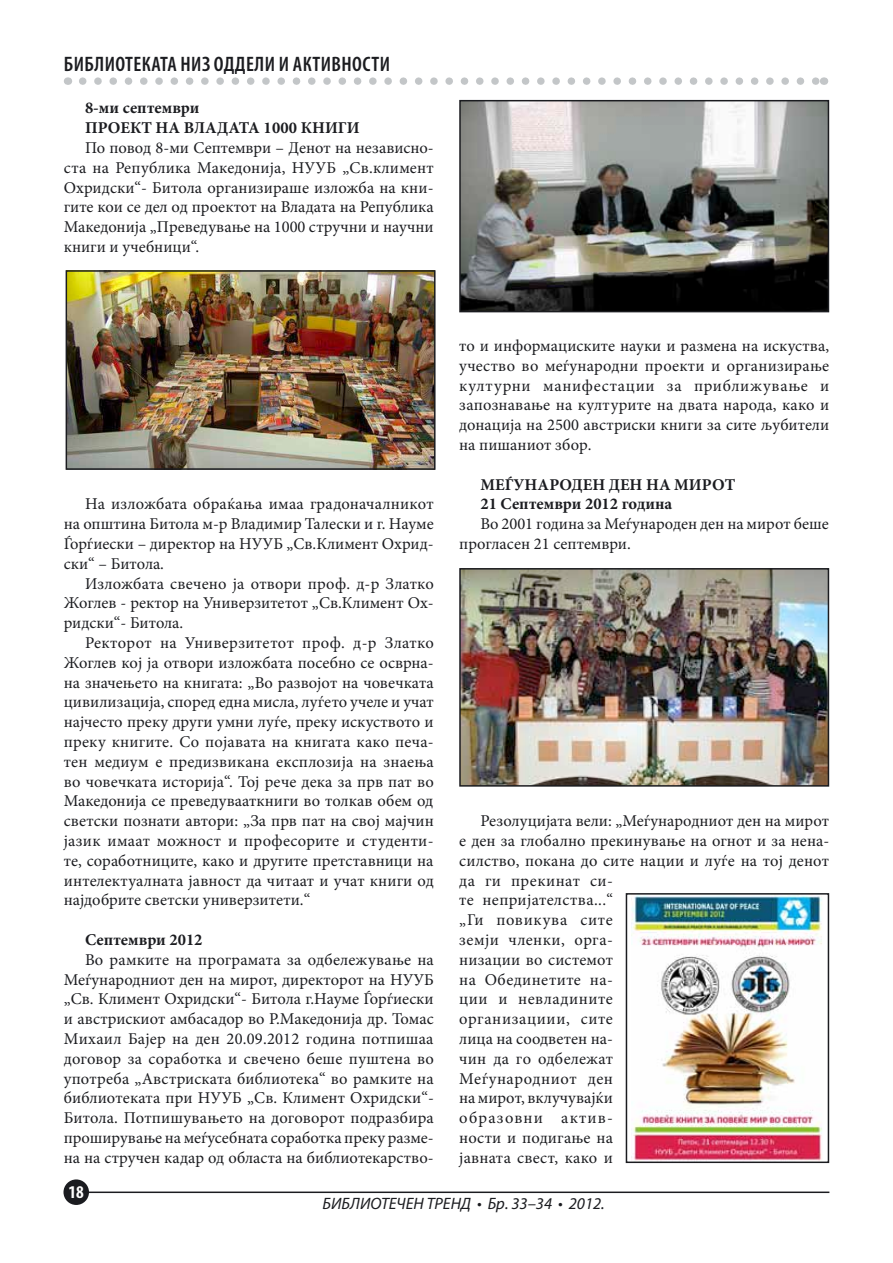
<style>
.page{position:relative;width:893px;height:1263px;background:#fff}
.page>*{position:absolute;margin:0;border:0;box-sizing:border-box;transform-origin:0 0}
.t1{font:600 condensed 21px "Myriad Pro";letter-spacing:.02em;color:#1b1c20}
.t2{font:700 condensed 18px "Myriad Pro";color:#fff}
.t3{font:16.5px/19.8px "Minion Pro";letter-spacing:.005em;color:#1b1c20;text-align:justify}
.t4{font:700 16.5px/19.8px "Minion Pro";color:#1b1c20}
.t5{font:italic 16.5px "Myriad Pro";color:#1b1c20}
</style>
<div class="page">
<div style="left:63px;top:1179px;width:26px;height:26px;background:#1b1c20;border-radius:50%"></div>
<hr style="left:89px;top:1191px;width:740px;height:2px;background:#1b1c20">
<svg style="left:83px;top:77px;width:733px;height:8px"></svg>
<img style="left:69px;top:273px;width:364px;height:194px">
<div style="left:66px;top:270px;width:370px;height:200px;border:2px solid #1b1c20"></div>
<img style="left:462px;top:103px;width:364px;height:206px">
<div style="left:459px;top:100px;width:370px;height:212px;border:2px solid #1b1c20"></div>
<img style="left:462px;top:571px;width:364px;height:213px">
<div style="left:459px;top:568px;width:370px;height:219px;border:2px solid #1b1c20"></div>
<img style="left:631px;top:896px;width:191px;height:264px">
<div style="left:626px;top:893px;width:203px;height:270px;border:2px solid #1b1c20"></div>
<p class="t1" style="left:64px;top:52px;width:327px">БИБЛИОТЕКАТА НИЗ ОДДЕЛИ И АКТИВНОСТИ</p>
<p class="t4" style="left:85px;top:98px;width:276px">8-ми септември<br>ПРОЕКТ НА ВЛАДАТА 1000 КНИГИ</p>
<p class="t3" style="left:64px;top:138px;width:372px;text-indent:21px">По повод 8-ми Септември – Денот на независно&shy;ста на Република Македонија, НУУБ „Св.климент Охридски“- Битола организираше изложба на кни&shy;гите кои се дел од проектот на Владата на Република Македонија „Преведување на 1000 стручни и научни книги и учебници“.</p>
<p class="t3" style="left:64px;top:494px;width:371px;text-indent:21px">На изложбата обраќања имаа градоначалникот на општина Битола м-р Владимир Талески и г. Науме Ѓорѓиески – директор на НУУБ „Св.Климент Охрид&shy;ски“ – Битола.</p>
<p class="t3" style="left:64px;top:573px;width:372px;text-indent:21px">Изложбата свечено ја отвори проф. д-р Златко Жоглев - ректор на Универзитетот „Св.Климент Ох&shy;ридски“- Битола.</p>
<p class="t3" style="left:64px;top:633px;width:372px;text-indent:21px">Ректорот на Универзитетот проф. д-р Златко Жоглев кој ја отвори изложбата посебно се осврна&shy;на значењето на книгата: „Во развојот на човечката цивилизација, според една мисла, луѓето учеле и учат најчесто преку други умни луѓе, преку искуството и преку книгите. Со појавата на книгата како печа&shy;тен медиум е предизвикана експлозија на знаења во човечката историја“. Тој рече дека за прв пат во Македонија се преведувааткниги во толкав обем од светски познати автори: „За прв пат на свој мајчин јазик имаат можност и професорите и студенти&shy;те, соработниците, како и другите претставници на интелектуалната јавност да читаат и учат книги од најдобрите светски универзитети.“</p>
<p class="t4" style="left:85px;top:930px;width:119px">Септември 2012</p>
<p class="t3" style="left:64px;top:950px;width:372px;text-indent:21px">Во рамките на програмата за одбележување на Меѓународниот ден на мирот, директорот на НУУБ „Св. Климент Охридски“- Битола г.Науме Ѓорѓиески и австрискиот амбасадор во Р.Македонија др. Томас Михаил Бајер на ден 20.09.2012 година потпишаа договор за соработка и свечено беше пуштена во употреба „Австриската библиотека“ во рамките на библиотеката при НУУБ „Св. Климент Охридски“- Битола. Потпишувањето на договорот подразбира проширување на меѓусебната соработка преку разме&shy;на на стручен кадар од областа на библиотекарство-</p>
<p class="t3" style="left:459px;top:336px;width:372px">то и информациските науки и размена на искуства, учество во меѓународни проекти и организирање културни манифестации за приближување и запознавање на културите на двата народа, како и донација на 2500 австриски книги за сите љубители на пишаниот збор.</p>
<p class="t4" style="left:480px;top:474px;width:256px">МЕЃУНАРОДЕН ДЕН НА МИРОТ<br>21 Септември 2012 година</p>
<p class="t3" style="left:459px;top:514px;width:371px;text-indent:21px">Во 2001 година за Меѓународен ден на мирот беше прогласен 21 септември.</p>
<p class="t3" style="left:459px;top:811px;width:372px;text-align:left;text-indent:21px">Резолуцијата вели: „Меѓународниот ден на мирот е ден за глобално прекинување на огнот и за нена&shy;силство, покана до сите нации и луѓе на тој денот да ги прекинат си-<br>те непријателства...“<br>„Ги повикува сите<br>земји членки, орга-<br>низации во системот<br>на Обединетите на-<br>ции и невладините<br>организациии, сите<br>лица на соодветен на-<br>чин да го одбележат<br>Меѓународниот ден<br>на мирот, вклучувајќи<br>образовни актив-<br>ности и подигање на<br>јавната свест, како и</p>
<p class="t2" style="left:69px;top:1181px;width:17px">18</p>
<p class="t5" style="left:323px;top:1193px;width:284px">БИБЛИОТЕЧЕН ТРЕНД • Бр. 33–34 • 2012.</p>
</div>
